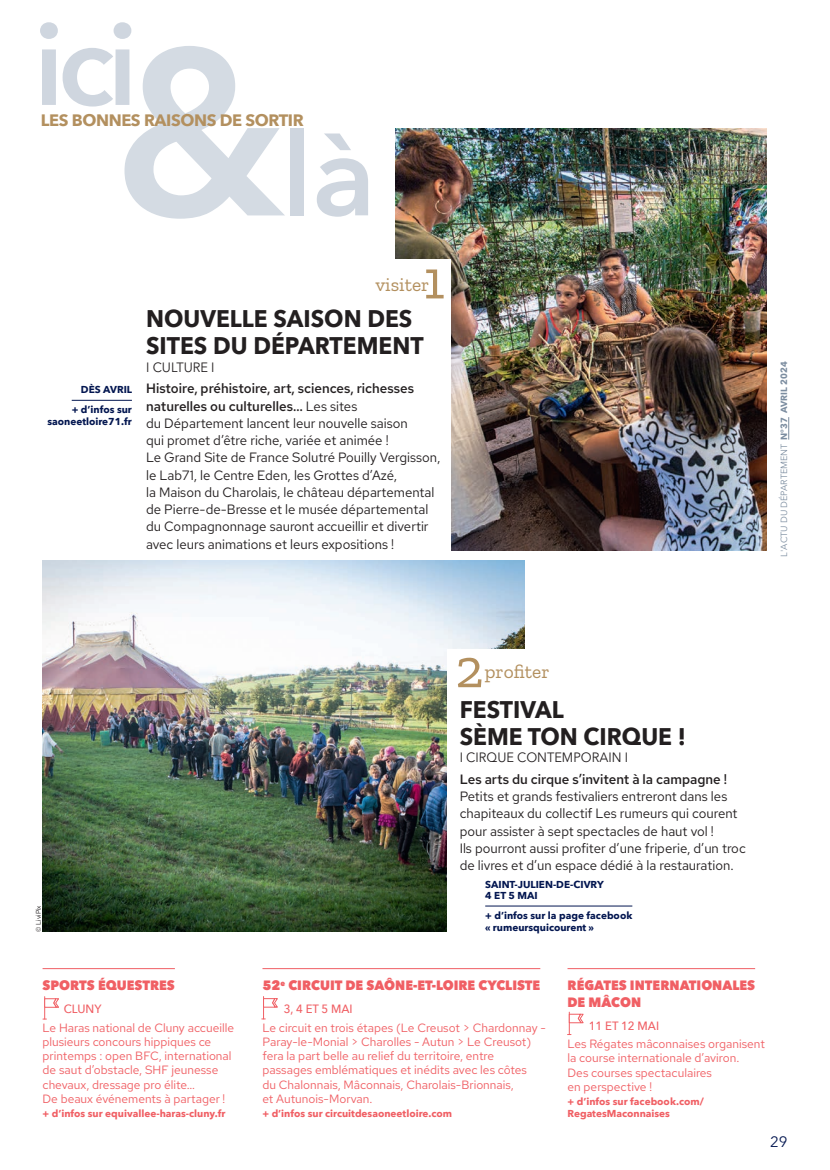
<style>
.page{position:relative;width:830px;height:1170px;background:#fff}
.page>*{position:absolute;margin:0;border:0;box-sizing:border-box;transform-origin:0 0}
.t1{font:600 233.4px "Avenir Next";color:#d4dbe3}
.t2{font:600 115.5px "Avenir Next";color:#cfd6df}
.t3{font:55.5px "Zilla Slab";color:#b3905f}
.t4{font:700 24px/27px "Avenir Next";color:#231f20;scale:.95 1}
.t5{font:19.5px "Zilla Slab";color:#b3905f}
.t6{font:700 16.5px "Avenir Next";letter-spacing:-.025em;color:#b3905f}
.t7{font:15px "Avenir Next";color:#031650}
.t8{font:13.5px/17.2px "Red Hat Text";color:#231f20}
.t9{font:800 13.5px/16.5px "Avenir Next";color:#f05f64;scale:.95 1}
.t10{font:500 13.5px "Red Hat Text";color:#231f20}
.t11{font:13.5px "Avenir Next";color:#231f20;scale:.95 1}
.t12{font:12px/14.2px "Red Hat Text";color:#f05f64}
.t13{font:500 12px "Avenir Next";color:#f05f64;scale:.95 1}
.t14{font:700 10.05px/11.6px "Avenir Next";color:#f05f64}
.t15{font:700 10.05px/11.6px "Avenir Next";color:#031650}
.t16{font:9px "Avenir Next";color:#7c8da0}
.t17{font:6.75px "Red Hat Text";color:#231f20}
.s1{font-weight:500}
.s2{font-weight:700}
</style>
<div class="page">
<svg style="left:788px;top:417px;width:1px;height:22px"></svg>
<img style="left:43px;top:561px;width:481px;height:370px">
<img style="left:395px;top:128px;width:370px;height:422px">
<div style="left:43px;top:260px;width:408px;height:295px;background:#fff"></div>
<div style="left:446px;top:648px;width:332px;height:295px;background:#fff"></div>
<hr style="left:262px;top:968px;width:278px;height:1px;background:#f05f64">
<hr style="left:567px;top:968px;width:187px;height:1px;background:#f05f64">
<hr style="left:72px;top:400px;width:60px;height:1px;background:#031650">
<svg style="left:262px;top:996px;width:16px;height:23px"></svg>
<svg style="left:567px;top:1012px;width:17px;height:23px"></svg>
<hr style="left:485px;top:905px;width:147px;height:1px;background:#031650">
<svg style="left:43px;top:996px;width:16px;height:23px"></svg>
<hr style="left:43px;top:968px;width:132px;height:1px;background:#f05f64">
<h2 class="t2" style="left:33px;top:-34px;width:106px">ici</h2>
<h1 class="t1" style="left:113px;top:-66px;width:174px">&amp;</h1>
<p class="t6" style="left:41px;top:106px;width:264px">LES BONNES RAISONS DE SORTIR</p>
<h2 class="t2" style="left:281px;top:76px;width:96px">là</h2>
<p class="t15" style="left:72px;top:379px;width:62px;line-height:20.1px;text-align:right">DÈS AVRIL<br>+ d’infos sur</p>
<p class="t15" style="left:47px;top:415px;width:86px">saoneetloire71.fr</p>
<h3 class="t3" style="left:423px;top:249px;width:23px">1</h3>
<h3 class="t5" style="left:375px;top:274px;width:55px">visiter</h3>
<h3 class="t4" style="left:146px;top:305px;width:293px">NOUVELLE SAISON DES<br>SITES DU DÉPARTEMENT</h3>
<p class="t11" style="left:146px;top:355px;width:74px">I CULTURE I</p>
<p class="t8" style="left:146px;top:379px;width:295px"><span class="s1">Histoire, préhistoire, art, sciences, richesses naturelles ou culturelles…</span> Les sites<br>du Département lancent leur nouvelle saison<br>qui promet d’être riche, variée et animée !<br>Le Grand Site de France Solutré Pouilly Vergisson, le Lab71, le Centre Eden, les Grottes d’Azé,<br>la Maison du Charolais, le château départemental de Pierre-de-Bresse et le musée départemental du Compagnonnage sauront accueillir et divertir avec leurs animations et leurs expositions !</p>
<p class="t16" style="left:776px;top:556px;width:196px;rotate:-90deg">L'ACTU DU DÉPARTEMENT <span class="s2">N°37 AVRIL 2024</span></p>
<p class="t17" style="left:34px;top:931px;width:28px;rotate:-90deg">© LiviPix</p>
<p class="t9" style="left:43px;top:977px;width:141px">SPORTS ÉQUESTRES</p>
<p class="t13" style="left:64px;top:998px;width:41px">CLUNY</p>
<p class="t12" style="left:43px;top:1019px;width:193px">Le Haras national de Cluny accueille plusieurs concours hippiques ce printemps : open BFC, international de saut d’obstacle, SHF jeunesse chevaux, dressage pro élite…<br>De beaux événements à partager !</p>
<p class="t14" style="left:43px;top:1106px;width:184px">+ d’infos sur equivallee-haras-cluny.fr</p>
<h3 class="t3" style="left:455px;top:638px;width:30px">2</h3>
<h3 class="t5" style="left:484px;top:660px;width:66px">profiter</h3>
<h3 class="t4" style="left:459px;top:695px;width:239px">FESTIVAL<br>SÈME TON CIRQUE !</h3>
<p class="t11" style="left:459px;top:746px;width:179px">I CIRQUE CONTEMPORAIN I</p>
<p class="t10" style="left:459px;top:770px;width:269px">Les arts du cirque s’invitent à la campagne !</p>
<p class="t8" style="left:459px;top:787px;width:287px">Petits et grands festivaliers entreront dans les chapiteaux du collectif Les rumeurs qui courent pour assister à sept spectacles de haut vol !<br>Ils pourront aussi profiter d’une friperie, d’un troc de livres et d’un espace dédié à la restauration.</p>
<p class="t15" style="left:485px;top:878px;width:120px">SAINT-JULIEN-DE-CIVRY<br>4 ET 5 MAI</p>
<p class="t15" style="left:485px;top:909px;width:148px">+ d’infos sur la page facebook « rumeursquicourent »</p>
<p class="t9" style="left:262px;top:977px;width:294px">52<sup>e</sup> CIRCUIT DE SAÔNE-ET-LOIRE CYCLISTE</p>
<p class="t13" style="left:283px;top:998px;width:74px">3, 4 ET 5 MAI</p>
<p class="t12" style="left:262px;top:1019px;width:285px">Le circuit en trois étapes (Le Creusot &gt; Chardonnay - Paray-le-Monial &gt; Charolles - Autun &gt; Le Creusot) fera la part belle au relief du territoire, entre passages emblématiques et inédits avec les côtes<br>du Chalonnais, Mâconnais, Charolais-Brionnais,<br>et Autunois-Morvan.</p>
<p class="t14" style="left:262px;top:1106px;width:191px">+ d’infos sur circuitdesaoneetloire.com</p>
<p class="t9" style="left:567px;top:977px;width:199px">RÉGATES INTERNATIONALES<br>DE MÂCON</p>
<p class="t13" style="left:588px;top:1015px;width:75px">11 ET 12 MAI</p>
<p class="t12" style="left:567px;top:1036px;width:199px">Les Régates mâconnaises organisent la course internationale d’aviron.<br>Des courses spectaculaires<br>en perspective !</p>
<p class="t14" style="left:567px;top:1095px;width:138px">+ d’infos sur facebook.com/<br>RegatesMaconnaises</p>
<p class="t7" style="left:769px;top:1128px;width:19px">29</p>
</div>
